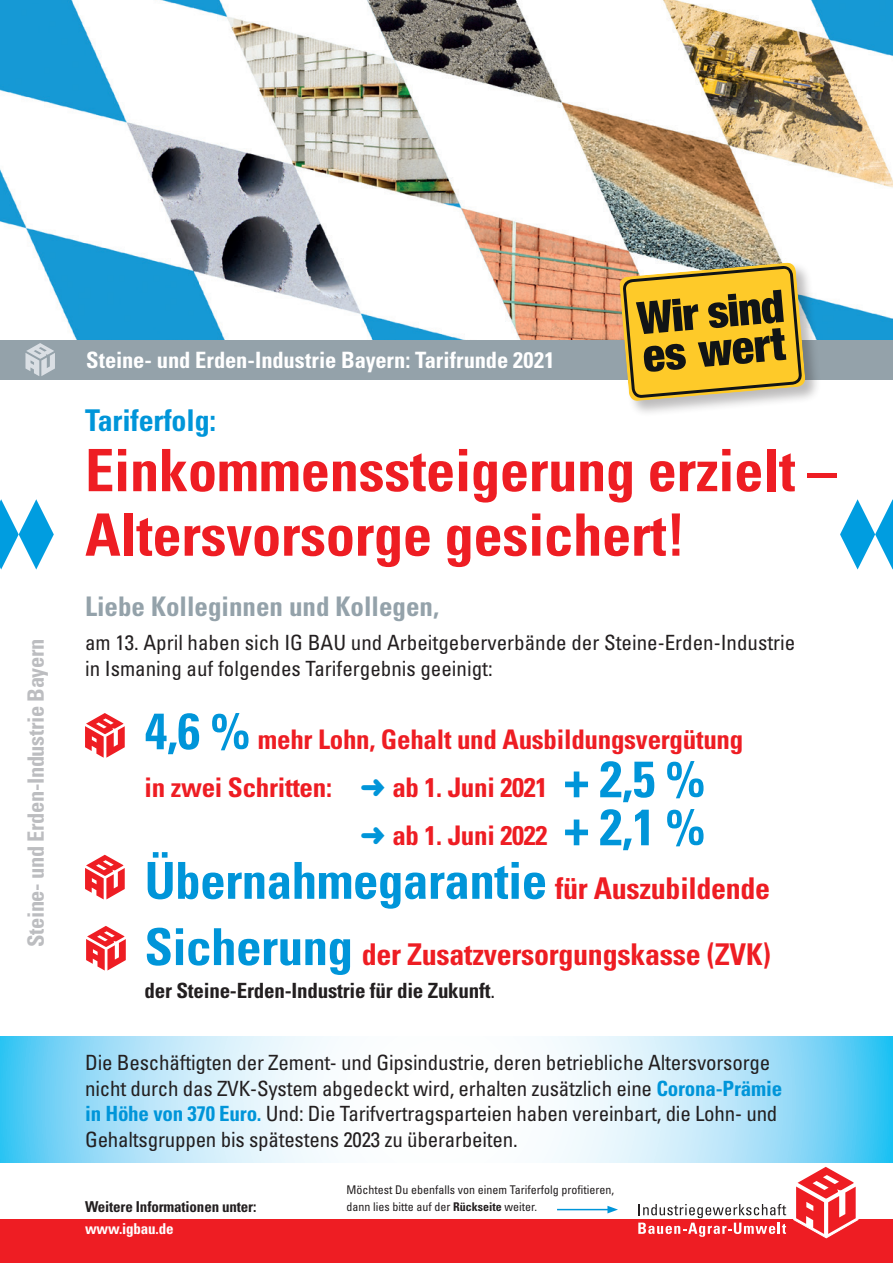
<style>
.page{position:relative;width:893px;height:1263px;background:#fff}
.page>*{position:absolute;margin:0;border:0;box-sizing:border-box;transform-origin:0 0}
._01_Head{font:700 condensed 58.5px "Univers";letter-spacing:-.005em;color:#ee1d23}
._03_Grundtext{font:700 condensed 51px "Univers";letter-spacing:-.01em;color:#0095d9}
._03_Grundtext-2{font:700 condensed 30px "Univers";letter-spacing:-.01em;color:#ee1d23}
._01_Head-2{font:700 condensed 30px "Univers";letter-spacing:-.005em;color:#0095d9}
._03_Grundtext-3{font:700 condensed 27px "Univers";letter-spacing:-.01em;color:#ee1d23}
._03_Grundtext-4{font:700 condensed 27px "Univers";color:#94a2aa}
._03_Grundtext-5{font:700 condensed 22.5px "Univers";letter-spacing:-.005em;color:#fff}
._03_Grundtext-6{font:700 condensed 22.5px "Univers";letter-spacing:-.02em;color:#bcbdc0}
._03_Grundtext-7{font:condensed 21px/25.5px "Univers";letter-spacing:-.01em;color:#231f20}
._03_Grundtext-8{font:700 condensed 21px "Univers";letter-spacing:-.01em;color:#231f20}
.t1{font:700 condensed 15px "Univers";letter-spacing:-.01em;color:#231f20}
.t2{font:700 condensed 15px "Univers";letter-spacing:-.01em;color:#fff}
._03_Grundtext-9{font:condensed 12px/16.5px "Univers";color:#231f20}
.s1{font-size:51px;color:#0095d9}
.s2{color:#0095d9}
.s3{font-size:30px;color:#ee1d23}
.s4{font-weight:400}
.s5{font-weight:700;color:#0095d9}
.s6{font-weight:700}
</style>
<div class="page">
<div style="left:0;top:1219px;width:893px;height:44px;background:#ee1d23"></div>
<svg style="left:794px;top:1166px;width:64px;height:72px"></svg>
<svg style="left:638px;top:1204px;width:148px;height:33px"></svg>
<div style="left:0;top:337px;width:893px;height:42px;background:#94a2aa"></div>
<img style="left:0;top:0;width:893px;height:339px">
<div style="left:618px;top:261px;width:203px;height:156px;background:#231f20;opacity:.3"></div>
<svg style="left:619px;top:262px;width:187px;height:140px;background:#b89a3d"></svg>
<svg style="left:25px;top:343px;width:30px;height:33px"></svg>
<svg style="left:0;top:1036px;width:893px;height:126px"></svg>
<svg style="left:85px;top:713px;width:40px;height:45px"></svg>
<svg style="left:840px;top:499px;width:53px;height:70px"></svg>
<svg style="left:0;top:499px;width:54px;height:70px"></svg>
<hr style="left:557px;top:1209px;width:53px;height:1px;background:#0095d9">
<svg style="left:607px;top:1206px;width:11px;height:7px"></svg>
<svg style="left:85px;top:855px;width:40px;height:44px"></svg>
<svg style="left:86px;top:926px;width:40px;height:44px"></svg>
<p class="_03_Grundtext-6" style="left:22px;top:947px;width:310px;rotate:-90deg">Steine- und Erden-Industrie Bayern</p>
<p class="_03_Grundtext-5" style="left:86px;top:346px;width:470px">Steine- und Erden-Industrie Bayern: Tarifrunde 2021</p>
<p class="_01_Head-2" style="left:85px;top:402px;width:133px">Tariferfolg:</p>
<p class="_01_Head" style="left:85px;top:434px;width:753px">Einkommenssteigerung erzielt –</p>
<p class="_01_Head" style="left:85px;top:499px;width:602px">Altersvorsorge gesichert!</p>
<p class="_03_Grundtext-4" style="left:85px;top:590px;width:356px">Liebe Kolleginnen und Kollegen,</p>
<p class="_03_Grundtext-7" style="left:85px;top:629px;width:712px">am 13. April haben sich IG BAU und Arbeitgeberverbände der Steine-Erden-Industrie in Ismaning auf folgendes Tarifergebnis geeinigt:</p>
<p class="_03_Grundtext-3" style="left:145px;top:723px;width:600px"><span class="s1">4,6 %</span> mehr Lohn, Gehalt und Ausbildungsvergütung</p>
<p class="_03_Grundtext-3" style="left:145px;top:771px;width:562px">in zwei Schritten: <span class="s2">➜</span> ab 1. Juni 2021 <span class="s1">+ 2,5 %</span></p>
<p class="_03_Grundtext-3" style="left:360px;top:819px;width:346px"><span class="s2">➜</span> ab 1. Juni 2022 <span class="s1">+ 2,1 %</span></p>
<p class="_03_Grundtext" style="left:145px;top:849px;width:627px">Übernahmegarantie <span class="s3">für Auszubildende</span></p>
<p class="_03_Grundtext-2" style="left:145px;top:936px;width:628px"><span class="s1">Sicherung</span> der Zusatzversorgungskasse (ZVK)</p>
<p class="_03_Grundtext-8" style="left:145px;top:978px;width:352px">der Steine-Erden-Industrie für die Zukunft<span class="s4">.</span></p>
<p class="_03_Grundtext-7" style="left:85px;top:1049px;width:699px">Die Beschäftigten der Zement- und Gipsindustrie, deren betriebliche Altersvorsorge nicht durch das ZVK-System abgedeckt wird, erhalten zusätzlich eine <span class="s5">Corona-Prämie in Höhe von 370 Euro.</span> Und: Die Tarifvertragsparteien haben vereinbart, die Lohn- und Gehaltsgruppen bis spätestens 2023 zu überarbeiten.</p>
<p class="t1" style="left:85px;top:1197px;width:173px">Weitere Informationen unter:</p>
<p class="t2" style="left:85px;top:1219px;width:90px">www.igbau.de</p>
<p class="_03_Grundtext-9" style="left:347px;top:1182px;width:269px">Möchtest Du ebenfalls von einem Tariferfolg profitieren, dann lies bitte auf der <span class="s6">Rückseite</span> weiter.</p>
</div>
